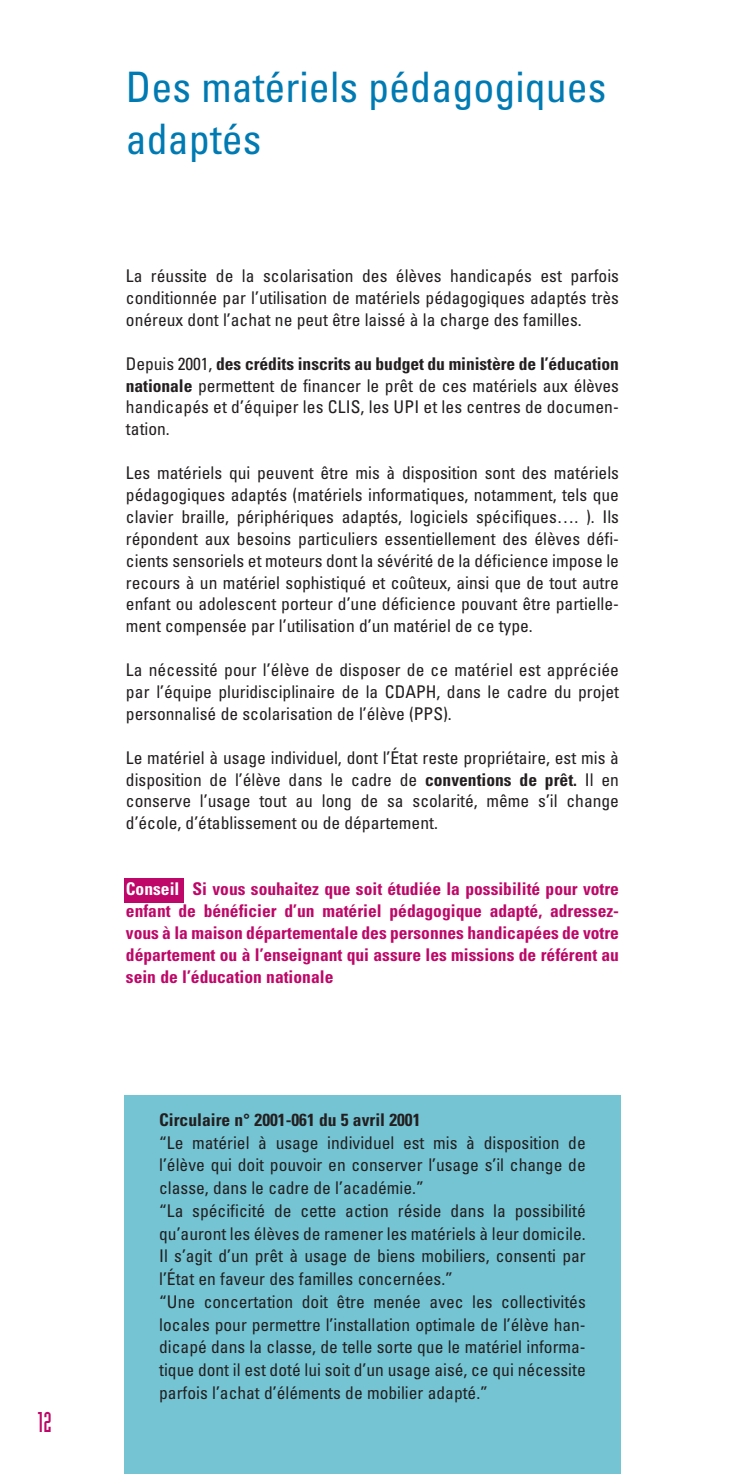
<style>
.page{position:relative;width:745px;height:1474px;background:#fff}
.page>*{position:absolute;margin:0;border:0;box-sizing:border-box;transform-origin:0 0}
.t1{font:condensed 42px/52.5px "Univers";color:#007ab3}
.t2{font:28px "Industria Solid";color:#be0768}
.t3{font:condensed 17.5px/21.9px "Univers";color:#231f20;text-align:justify}
.t4{font:700 condensed 17.5px/21.9px "Univers";color:#be0768;text-align:justify}
.t5{font:700 condensed 17.5px "Univers";color:#231f20}
.s1{font-weight:700}
.s2{color:#fff}
</style>
<div class="page">
<div style="left:124px;top:878px;width:60px;height:24px;background:#be0768"></div>
<div style="left:124px;top:1095px;width:496px;height:378px;background:#74c4d3"></div>
<h2 class="t2" style="left:38px;top:1412px;width:15px">12</h2>
<h1 class="t1" style="left:126px;top:64px;width:482px">Des matériels pédagogiques adaptés</h1>
<p class="t3" style="left:126px;top:266px;width:494px">La réussite de la scolarisation des élèves handicapés est parfois conditionnée par l’utilisation de matériels pédagogiques adaptés très onéreux dont l’achat ne peut être laissé à la charge des familles.</p>
<p class="t3" style="left:126px;top:354px;width:494px">Depuis 2001, <span class="s1">des crédits inscrits au budget du ministère de l’éducation nationale</span> permettent de financer le prêt de ces matériels aux élèves handicapés et d’équiper les CLIS, les UPI et les centres de documen&shy;tation.</p>
<p class="t3" style="left:126px;top:463px;width:494px">Les matériels qui peuvent être mis à disposition sont des matériels pédagogiques adaptés (matériels informatiques, notamment, tels que clavier braille, périphériques adaptés, logiciels spécifiques…. ). Ils répondent aux besoins particuliers essentiellement des élèves défi&shy;cients sensoriels et moteurs dont la sévérité de la déficience impose le recours à un matériel sophistiqué et coûteux, ainsi que de tout autre enfant ou adolescent porteur d’une déficience pouvant être partielle&shy;ment compensée par l’utilisation d’un matériel de ce type.</p>
<p class="t3" style="left:126px;top:660px;width:494px">La nécessité pour l’élève de disposer de ce matériel est appréciée par l’équipe pluridisciplinaire de la CDAPH, dans le cadre du projet personnalisé de scolarisation de l’élève (PPS).</p>
<p class="t3" style="left:126px;top:748px;width:494px">Le matériel à usage individuel, dont l’État reste propriétaire, est mis à disposition de l’élève dans le cadre de <span class="s1">conventions de prêt.</span> Il en conserve l’usage tout au long de sa scolarité, même s’il change d’école, d’établissement ou de département.</p>
<p class="t4" style="left:126px;top:879px;width:494px"><span class="s2">Conseil</span> Si vous souhaitez que soit étudiée la possibilité pour votre enfant de bénéficier d’un matériel pédagogique adapté, adressez&shy;vous à la maison départementale des personnes handicapées de votre département ou à l’enseignant qui assure les missions de référent au sein de l’éducation nationale</p>
<p class="t5" style="left:159px;top:1113px;width:262px">Circulaire n° 2001-061 du 5 avril 2001</p>
<p class="t3" style="left:159px;top:1132px;width:428px;line-height:22.8px;text-align:left">“Le matériel à usage individuel est mis à disposition de l’élève qui doit pouvoir en conserver l’usage s’il change de classe, dans le cadre de l’académie.”<br>“La spécificité de cette action réside dans la possibilité qu’auront les élèves de ramener les matériels à leur domicile.<br>Il s’agit d’un prêt à usage de biens mobiliers, consenti par l’État en faveur des familles concernées.”<br>“Une concertation doit être menée avec les collectivités locales pour permettre l’installation optimale de l’élève han&shy;dicapé dans la classe, de telle sorte que le matériel informa&shy;tique dont il est doté lui soit d’un usage aisé, ce qui nécessite parfois l’achat d’éléments de mobilier adapté.”</p>
</div>
